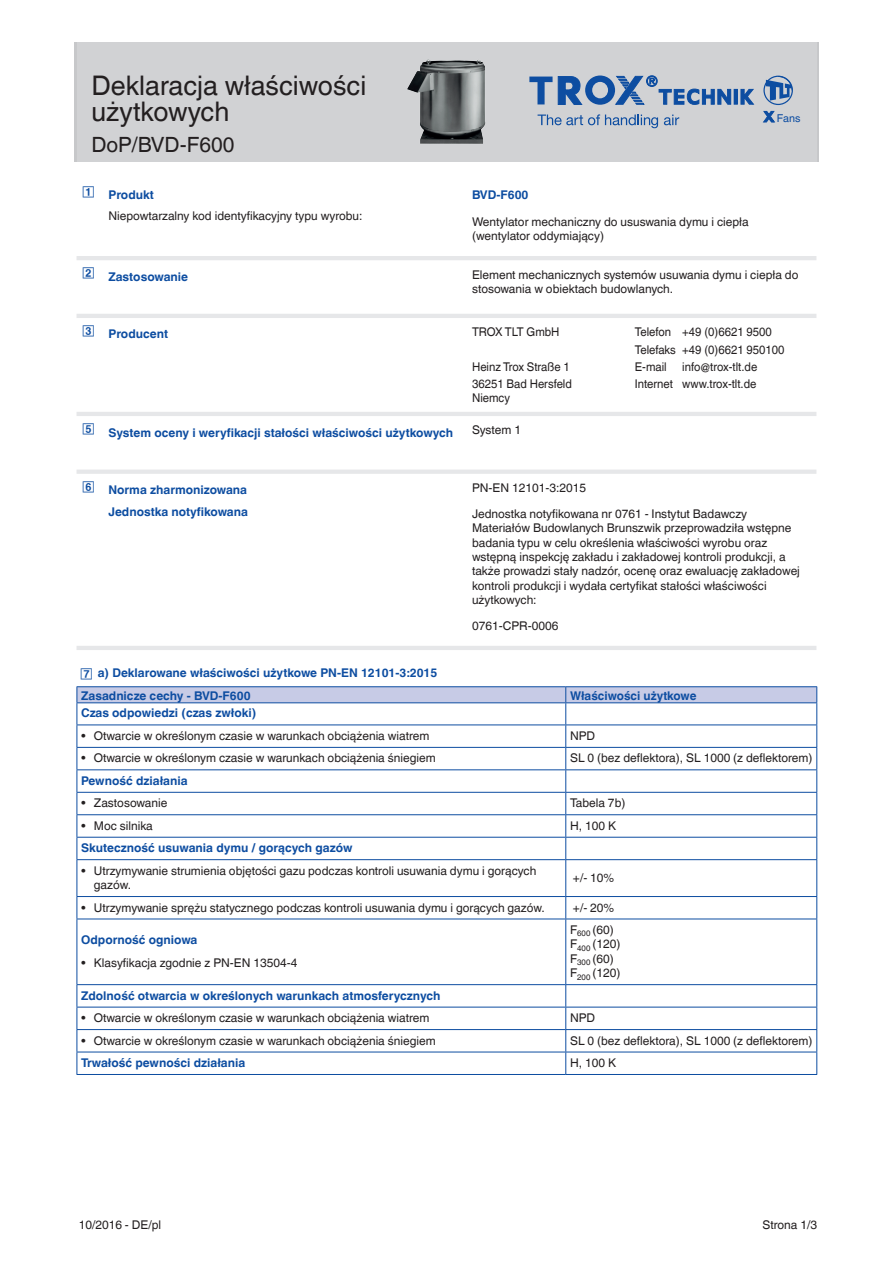
<style>
.page{position:relative;width:893px;height:1263px;background:#fff}
.page>*{position:absolute;margin:0;border:0;box-sizing:border-box;transform-origin:0 0}
.t1{font:27px/25.5px "TROX Helvetica";color:#231f20}
.t2{font:21px "TROX Helvetica";color:#231f20}
.t3{font:12px/14.4px "TROX Helvetica";color:#231f20}
.t4{font:700 12px/21.5px "TROX Helvetica";color:#0d4da1}
.t5{font:12px/17.2px "TROX Helvetica";color:#231f20;scale:.95 1}
.t6{font:10.8px "TROX Helvetica";color:#0d4da1}
</style>
<div class="page">
<div style="left:77px;top:43px;width:739px;height:119px;background:#d1d2d4"></div>
<img style="left:407px;top:59px;width:79px;height:85px">
<svg style="left:763px;top:76px;width:30px;height:29px"></svg>
<svg style="left:764px;top:111px;width:10px;height:12px"></svg>
<svg style="left:538px;top:114px;width:120px;height:14px"></svg>
<svg style="left:664px;top:115px;width:15px;height:10px"></svg>
<div style="left:734px;top:89px;width:3px;height:15px;border:1px solid #0d4da1"></div>
<svg style="left:741px;top:89px;width:12px;height:15px"></svg>
<svg style="left:529px;top:76px;width:202px;height:29px"></svg>
<hr style="left:77px;top:686px;width:489px;height:1px;background:#0d4da1">
<hr style="left:566px;top:686px;width:251px;height:1px;background:#0d4da1">
<svg style="left:77px;top:687px;width:740px;height:172px"></svg>
<hr style="left:77px;top:859px;width:489px;height:1px;background:#0d4da1">
<hr style="left:77px;top:860px;width:1px;height:36px;background:#0d4da1">
<hr style="left:566px;top:859px;width:251px;height:1px;background:#0d4da1">
<hr style="left:565px;top:860px;width:1px;height:36px;background:#0d4da1">
<hr style="left:816px;top:860px;width:1px;height:36px;background:#0d4da1">
<hr style="left:77px;top:896px;width:489px;height:1px;background:#0d4da1">
<svg style="left:77px;top:897px;width:1px;height:22px"></svg>
<hr style="left:566px;top:896px;width:251px;height:1px;background:#0d4da1">
<svg style="left:565px;top:897px;width:1px;height:22px"></svg>
<svg style="left:816px;top:897px;width:1px;height:22px"></svg>
<hr style="left:77px;top:919px;width:489px;height:1px;background:#0d4da1">
<hr style="left:77px;top:919px;width:1px;height:65px;background:#0d4da1">
<hr style="left:566px;top:919px;width:251px;height:1px;background:#0d4da1">
<hr style="left:565px;top:919px;width:1px;height:65px;background:#0d4da1">
<hr style="left:816px;top:919px;width:1px;height:65px;background:#0d4da1">
<hr style="left:77px;top:984px;width:489px;height:1px;background:#0d4da1">
<hr style="left:566px;top:984px;width:251px;height:1px;background:#0d4da1">
<hr style="left:77px;top:1007px;width:489px;height:1px;background:#0d4da1">
<hr style="left:566px;top:1007px;width:251px;height:1px;background:#0d4da1">
<hr style="left:77px;top:1029px;width:489px;height:1px;background:#0d4da1">
<hr style="left:566px;top:1029px;width:251px;height:1px;background:#0d4da1">
<hr style="left:77px;top:1052px;width:489px;height:1px;background:#0d4da1">
<svg style="left:77px;top:985px;width:1px;height:89px"></svg>
<hr style="left:566px;top:1052px;width:251px;height:1px;background:#0d4da1">
<svg style="left:565px;top:985px;width:1px;height:89px"></svg>
<svg style="left:816px;top:985px;width:1px;height:89px"></svg>
<hr style="left:77px;top:1074px;width:489px;height:1px;background:#0d4da1">
<hr style="left:566px;top:1074px;width:251px;height:1px;background:#0d4da1">
<hr style="left:77px;top:256px;width:739px;height:4px;background:#e6e7e9">
<hr style="left:77px;top:314px;width:739px;height:4px;background:#e6e7e9">
<hr style="left:77px;top:412px;width:739px;height:4px;background:#e6e7e9">
<hr style="left:77px;top:470px;width:739px;height:4px;background:#e6e7e9">
<hr style="left:77px;top:646px;width:739px;height:4px;background:#e6e7e9">
<h1 class="t1" style="left:91px;top:73px;width:276px">Deklaracja właściwości użytkowych</h1>
<h2 class="t2" style="left:91px;top:133px;width:144px">DoP/BVD-F600</h2>
<p class="t4" style="left:108px;top:184px;width:47px">Produkt</p>
<p class="t3" style="left:108px;top:209px;width:256px">Niepowtarzalny kod identyfikacyjny typu wyrobu:</p>
<p class="t4" style="left:108px;top:266px;width:81px">Zastosowanie</p>
<p class="t4" style="left:108px;top:324px;width:61px">Producent</p>
<p class="t4" style="left:108px;top:422px;width:346px">System oceny i weryfikacji stałości właściwości użytkowych</p>
<p class="t4" style="left:108px;top:479px;width:141px">Norma zharmonizowana<br>Jednostka notyfikowana</p>
<p class="t4" style="left:98px;top:662px;width:341px">a) Deklarowane właściwości użytkowe PN-EN 12101-3:2015</p>
<p class="t4" style="left:472px;top:184px;width:58px">BVD-F600</p>
<p class="t3" style="left:472px;top:214px;width:278px">Wentylator mechaniczny do ususwania dymu i ciepła (wentylator oddymiający)</p>
<p class="t6" style="left:777px;top:112px;width:25px">Fans</p>
<p class="t3" style="left:472px;top:267px;width:328px">Element mechanicznych systemów usuwania dymu i ciepła do stosowania w obiektach budowlanych.</p>
<p class="t5" style="left:472px;top:324px;width:94px">TROX TLT GmbH</p>
<p class="t5" style="left:635px;top:324px;width:159px">Telefon +49 (0)6621 9500<br>Telefaks +49 (0)6621 950100</p>
<p class="t5" style="left:472px;top:358px;width:104px">Heinz Trox Straße 1</p>
<p class="t5" style="left:635px;top:358px;width:35px">E-mail</p>
<p class="t5" style="left:682px;top:358px;width:81px">info@trox-tlt.de</p>
<p class="t5" style="left:472px;top:376px;width:107px;line-height:14.4px">36251 Bad Hersfeld<br>Niemcy</p>
<p class="t5" style="left:635px;top:375px;width:130px">Internet www.trox-tlt.de</p>
<p class="t3" style="left:472px;top:423px;width:51px">System 1</p>
<p class="t3" style="left:472px;top:475px;width:277px;line-height:25.7px">PN-EN 12101-3:2015<br>Jednostka notyfikowana nr 0761 - Instytut Badawczy</p>
<p class="t3" style="left:472px;top:521px;width:329px">Materiałów Budowlanych Brunszwik przeprowadziła wstępne badania typu w celu określenia właściwości wyrobu oraz wstępną inspekcję zakładu i zakładowej kontroli produkcji, a także prowadzi stały nadzór, ocenę oraz ewaluację zakładowej kontroli produkcji i wydała certyfikat stałości właściwości użytkowych:</p>
<p class="t3" style="left:472px;top:619px;width:88px">0761-CPR-0006</p>
<p class="t4" style="left:81px;top:685px;width:171px">Zasadnicze cechy - BVD-F600</p>
<p class="t4" style="left:570px;top:685px;width:128px">Właściwości użytkowe</p>
<p class="t4" style="left:81px;top:703px;width:177px">Czas odpowiedzi (czas zwłoki)</p>
<p class="t3" style="left:81px;top:728px;width:350px">• Otwarcie w określonym czasie w warunkach obciążenia wiatrem</p>
<p class="t3" style="left:570px;top:728px;width:27px">NPD</p>
<p class="t3" style="left:81px;top:751px;width:356px">• Otwarcie w określonym czasie w warunkach obciążenia śniegiem</p>
<p class="t3" style="left:570px;top:751px;width:244px">SL 0 (bez deflektora), SL 1000 (z deflektorem)</p>
<p class="t4" style="left:81px;top:770px;width:108px">Pewność działania</p>
<p class="t3" style="left:81px;top:796px;width:88px">• Zastosowanie</p>
<p class="t3" style="left:570px;top:796px;width:57px">Tabela 7b)</p>
<p class="t3" style="left:81px;top:818px;width:73px">• Moc silnika</p>
<p class="t3" style="left:570px;top:818px;width:48px">H, 100 K</p>
<p class="t4" style="left:81px;top:837px;width:273px">Skuteczność usuwania dymu / gorących gazów</p>
<p class="t3" style="left:94px;top:863px;width:444px;text-indent:-13px">• Utrzymywanie strumienia objętości gazu podczas kontroli usuwania dymu i gorących gazów.</p>
<p class="t3" style="left:573px;top:870px;width:43px">+/- 10%</p>
<p class="t3" style="left:81px;top:900px;width:465px">• Utrzymywanie sprężu statycznego podczas kontroli usuwania dymu i gorących gazów.</p>
<p class="t3" style="left:573px;top:900px;width:43px">+/- 20%</p>
<p class="t4" style="left:81px;top:929px;width:118px">Odporność ogniowa</p>
<p class="t3" style="left:81px;top:956px;width:218px">• Klasyfikacja zgodnie z PN-EN 13504-4</p>
<p class="t3" style="left:570px;top:923px;width:52px">F<sub>600</sub> (60)<br>F<sub>400</sub> (120)<br>F<sub>300</sub> (60)<br>F<sub>200</sub> (120)</p>
<p class="t4" style="left:81px;top:985px;width:361px">Zdolność otwarcia w określonych warunkach atmosferycznych</p>
<p class="t3" style="left:81px;top:1011px;width:350px">• Otwarcie w określonym czasie w warunkach obciążenia wiatrem</p>
<p class="t3" style="left:570px;top:1011px;width:27px">NPD</p>
<p class="t3" style="left:81px;top:1033px;width:356px">• Otwarcie w określonym czasie w warunkach obciążenia śniegiem</p>
<p class="t3" style="left:570px;top:1033px;width:244px">SL 0 (bez deflektora), SL 1000 (z deflektorem)</p>
<p class="t4" style="left:81px;top:1052px;width:166px">Trwałość pewności działania</p>
<p class="t3" style="left:570px;top:1056px;width:48px">H, 100 K</p>
<p class="t3" style="left:79px;top:1217px;width:84px">10/2016 - DE/pl</p>
<p class="t3" style="left:762px;top:1217px;width:56px">Strona 1/3</p>
</div>
